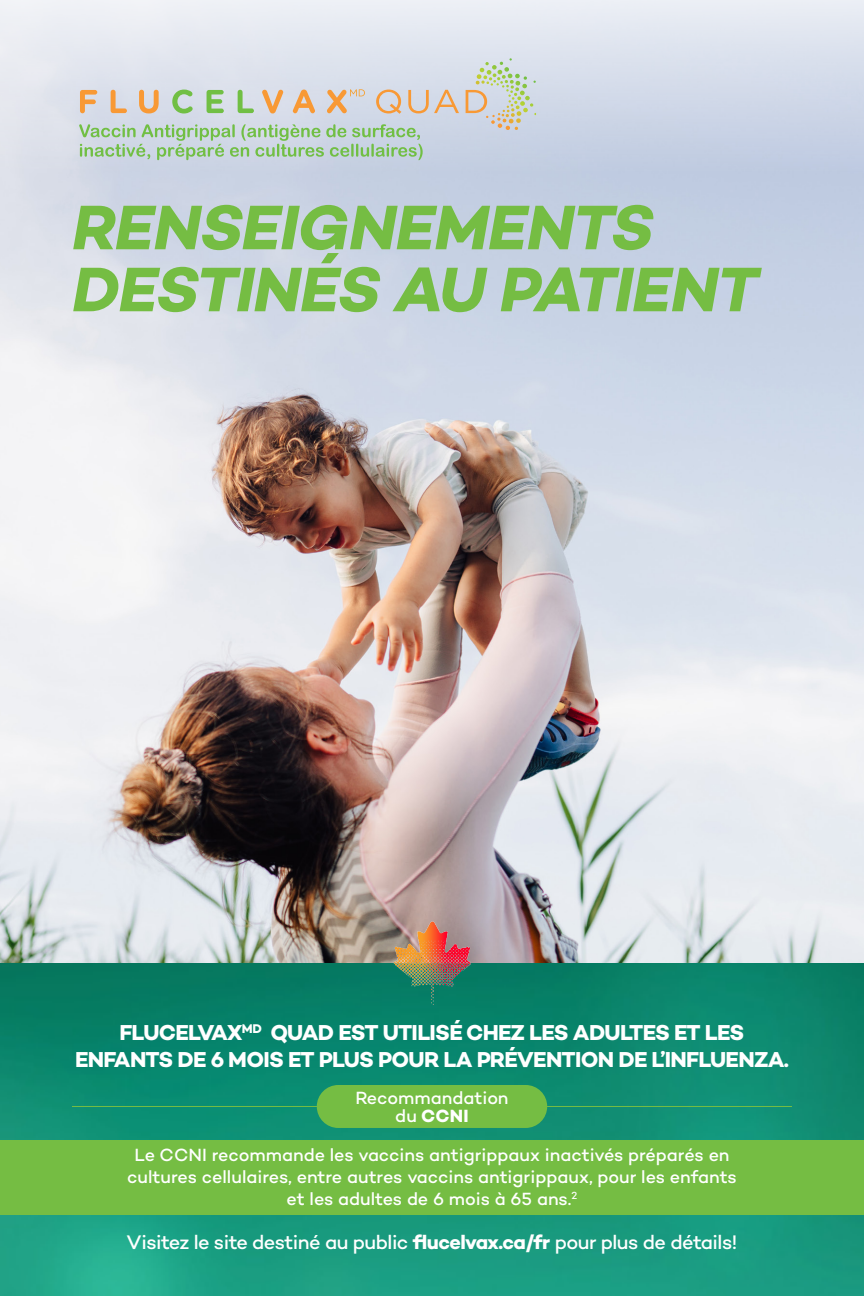
<style>
.page{position:relative;width:864px;height:1296px;background:#fff}
.page>*{position:absolute;margin:0;border:0;box-sizing:border-box;transform-origin:0 0}
.t1{font:italic 700 64px/62px "Campton";letter-spacing:-.02em;color:#75bd43}
.t2{font:700 22px/26.4px "Campton";letter-spacing:-.03em;color:#fff;text-align:center}
.t3{font:500 20px "Campton";letter-spacing:-.03em;color:#fff}
.t4{font:500 18px/22px "Campton";color:#fff;text-align:center}
.s1{font-weight:700}
</style>
<div class="page">
<img style="left:0;top:0;width:864px;height:963px">
<img style="left:0;top:963px;width:864px;height:333px">
<hr style="left:72px;top:1106px;width:720px;height:1px;background:#75bd43">
<div style="left:317px;top:1085px;width:230px;height:43px;background:#75bd43;border-radius:21px"></div>
<div style="left:0;top:1140px;width:864px;height:75px;background:#75bd43"></div>
<svg style="left:79px;top:124px;width:344px;height:36px;background:#b6d0bb"></svg>
<svg style="left:80px;top:90px;width:17px;height:23px"></svg>
<svg style="left:111px;top:90px;width:16px;height:23px"></svg>
<svg style="left:139px;top:90px;width:20px;height:23px"></svg>
<svg style="left:172px;top:90px;width:21px;height:23px"></svg>
<svg style="left:207px;top:90px;width:17px;height:23px"></svg>
<svg style="left:238px;top:90px;width:16px;height:23px"></svg>
<svg style="left:262px;top:90px;width:21px;height:23px"></svg>
<svg style="left:293px;top:90px;width:22px;height:23px"></svg>
<svg style="left:376px;top:90px;width:25px;height:24px"></svg>
<svg style="left:408px;top:90px;width:51px;height:23px"></svg>
<svg style="left:466px;top:58px;width:70px;height:72px;background:#d0d5cb"></svg>
<svg style="left:327px;top:89px;width:38px;height:24px"></svg>
<img style="left:393px;top:918px;width:78px;height:90px">
<p class="t1" style="left:72px;top:195px;width:688px">RENSEIGNEMENTS<br>DESTINÉS AU PATIENT</p>
<p class="t2" style="left:75px;top:1019px;width:716px">FLUCELVAX<sup>MD</sup> QUAD EST UTILISÉ CHEZ LES ADULTES ET LES<br>ENFANTS DE 6 MOIS ET PLUS POUR LA PRÉVENTION DE L’INFLUENZA.</p>
<p class="t4" style="left:355px;top:1089px;width:155px;line-height:18px">Recommandation du <span class="s1">CCNI</span></p>
<p class="t4" style="left:127px;top:1143px;width:611px">Le CCNI recommande les vaccins antigrippaux inactivés préparés en cultures cellulaires, entre autres vaccins antigrippaux, pour les enfants et les adultes de 6 mois à 65 ans.<sup>2</sup></p>
<p class="t3" style="left:127px;top:1230px;width:612px">Visitez le site destiné au public <span class="s1">flucelvax.ca/fr</span> pour plus de détails!</p>
</div>
